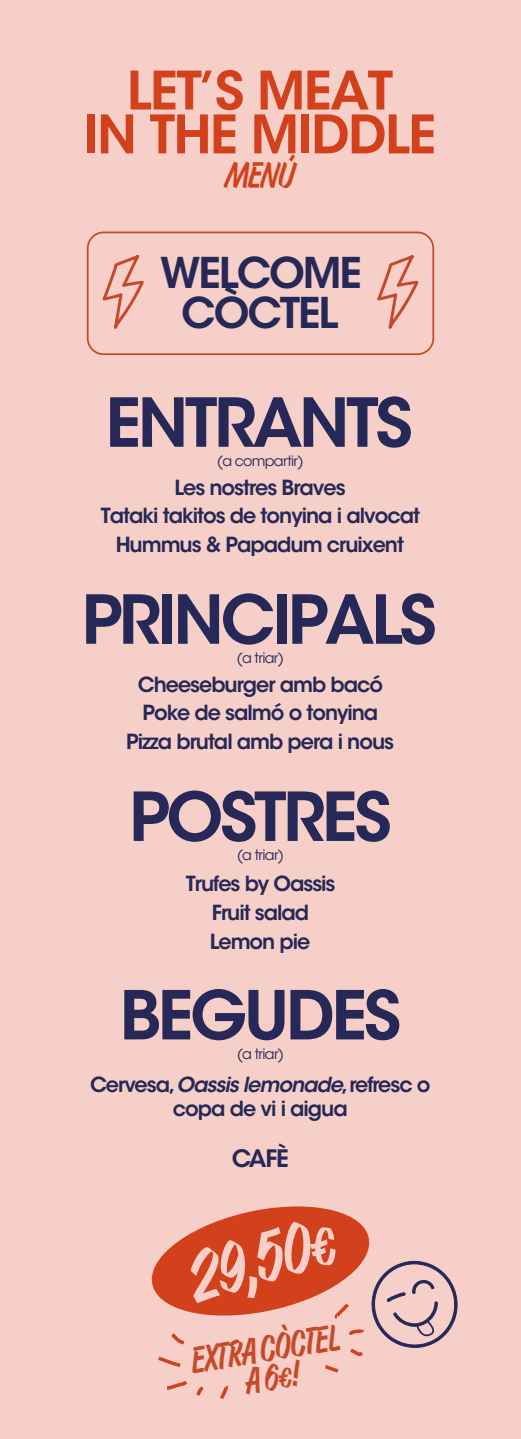
<style>
.page{position:relative;width:521px;height:1439px;background:#f6d0c8}
.page>*{position:absolute;margin:0;border:0;box-sizing:border-box;transform-origin:0 0}
.t1{font:600 66.85px "ITC Avant Garde Std";letter-spacing:-.05em;color:#262858}
.t2{font:61.25px "Jaakko";color:#f6d0c8}
.t3{font:600 52.68px/43.8px "ITC Avant Garde Std";letter-spacing:-.03em;color:#d3411c;text-align:center}
.t4{font:600 42.18px/40.1px "ITC Avant Garde Std";letter-spacing:-.05em;color:#262858;text-align:center}
.t5{font:32.02px/29.1px "Jaakko";color:#c54a29;text-align:center}
.t6{font:31.5px "Jaakko";color:#d3411c}
.t7{font:600 23.8px "ITC Avant Garde Std";color:#262858}
.t8{font:600 20.65px/28.7px "ITC Avant Garde Std";letter-spacing:-.05em;color:#262858;text-align:center}
.t9{font:14.35px "ITC Avant Garde Std";letter-spacing:-.05em;color:#262858}
.s1{font-style:italic}
.s2{font-size:45.85px}
</style>
<div class="page">
<div style="left:87px;top:231px;width:347px;height:124px;border:2px solid #c54a29;border-radius:16px"></div>
<svg style="left:377px;top:255px;width:41px;height:74px"></svg>
<svg style="left:102px;top:255px;width:42px;height:74px"></svg>
<svg style="left:151px;top:1206px;width:307px;height:193px"></svg>
<h3 class="t3" style="left:84px;top:68px;width:354px">LET’S MEAT<br>IN THE MIDDLE</h3>
<h3 class="t6" style="left:224px;top:153px;width:72px">MENÚ</h3>
<h3 class="t4" style="left:160px;top:253px;width:203px">WELCOME<br>CÒCTEL</h3>
<h1 class="t1" style="left:105px;top:380px;width:309px">ENTRANTS</h1>
<p class="t9" style="left:217px;top:452px;width:88px">(a compartir)</p>
<p class="t8" style="left:101px;top:473px;width:321px">Les nostres Braves<br>Tataki takitos de tonyina i alvocat<br>Hummus &amp; Papadum cruixent</p>
<h1 class="t1" style="left:82px;top:577px;width:356px">PRINCIPALS</h1>
<p class="t9" style="left:236px;top:649px;width:49px">(a triar)</p>
<p class="t8" style="left:126px;top:670px;width:269px">Cheeseburger amb bacó<br>Poke de salmó o tonyina<br>Pizza brutal amb pera i nous</p>
<h1 class="t1" style="left:129px;top:774px;width:264px">POSTRES</h1>
<p class="t9" style="left:237px;top:845px;width:49px">(a triar)</p>
<p class="t8" style="left:186px;top:869px;width:151px">Trufes by Oassis<br>Fruit salad<br>Lemon pie</p>
<h1 class="t1" style="left:120px;top:972px;width:283px">BEGUDES</h1>
<p class="t9" style="left:237px;top:1045px;width:49px">(a triar)</p>
<p class="t8" style="left:90px;top:1072px;width:342px;line-height:23.8px">Cervesa,<span class="s1">Oassis lemonade</span>,refresc o copa de vi i aigua</p>
<p class="t7" style="left:232px;top:1143px;width:59px">CAFÈ</p>
<h2 class="t2" style="left:176px;top:1238px;width:153px;rotate:-16deg">29,50<span class="s2">€</span></h2>
<h3 class="t5" style="left:188px;top:1348px;width:153px;rotate:-10deg">EXTRACÒCTEL<br>A6!</h3>
</div>
